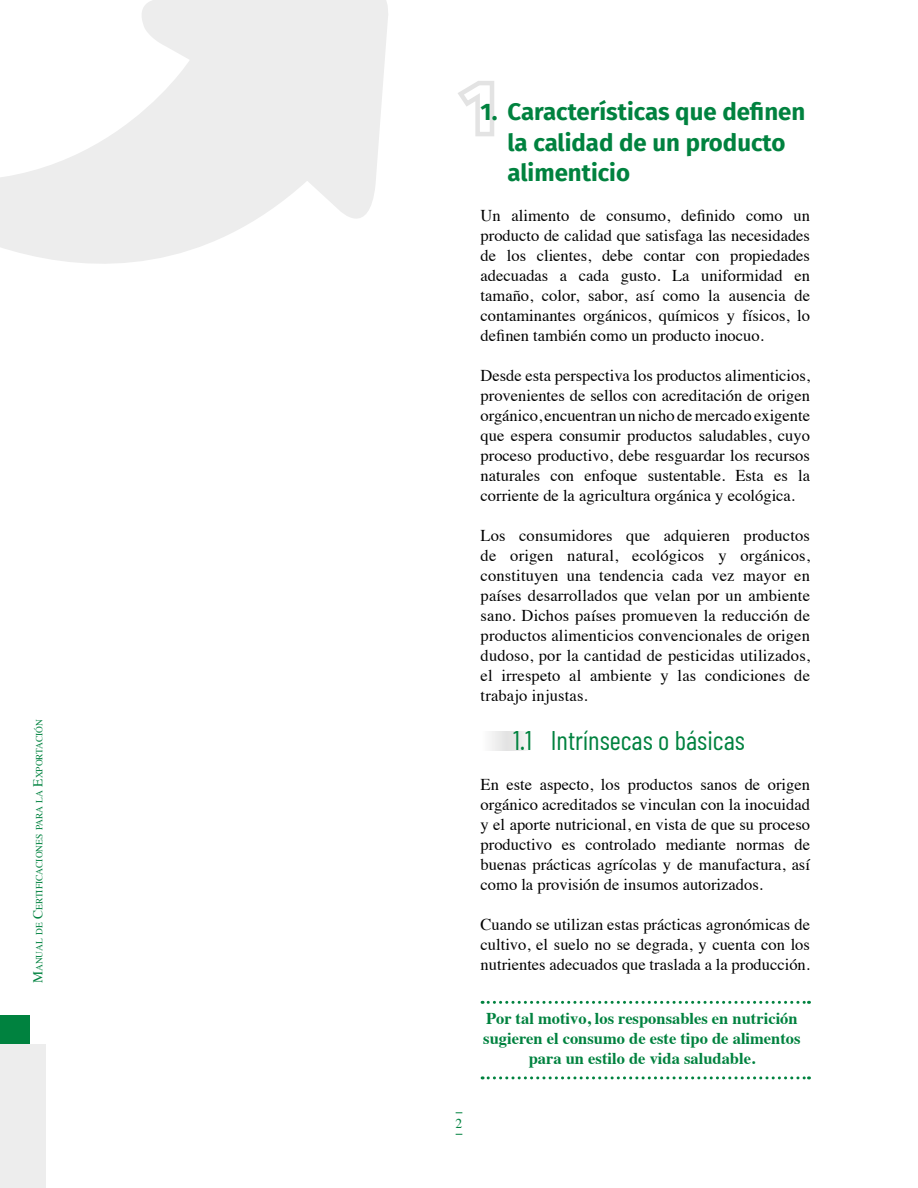
<style>
.page{position:relative;width:918px;height:1188px;background:#fff}
.page>*{position:absolute;margin:0;border:0;box-sizing:border-box;transform-origin:0 0}
.t1{font:27px "Barlow Condensed";color:#00823f}
.t2{font:700 24px/30.5px "Fira Sans";color:#00823f}
.t3{font:16.5px/20px "Times";color:#000;text-align:justify}
.t4{font:700 16.5px/20px "Times";color:#00823f;text-align:center}
.t5{font:13.5px "Times";color:#00823f}
.t6{font:9.45px "Times";color:#00823f}
.s1{font-size:13.5px}
</style>
<div class="page">
<div style="left:0;top:1015px;width:30px;height:29px;background:#00823f"></div>
<div style="left:0;top:1044px;width:46px;height:144px;background:#ededed"></div>
<svg style="left:458px;top:81px;width:36px;height:55px"></svg>
<svg style="left:0;top:0;width:388px;height:264px;fill:#ededed"></svg>
<svg style="left:491px;top:731px;width:35px;height:19px"></svg>
<svg style="left:482px;top:1001px;width:327px;height:3px"></svg>
<svg style="left:482px;top:1076px;width:327px;height:3px"></svg>
<p class="t6" style="left:31px;top:983px;width:266px;rotate:-90deg"><span class="s1">M</span>anual de <span class="s1">C</span>ertificaciones para la <span class="s1">E</span>xportación</p>
<h2 class="t2" style="left:508px;top:95px;width:299px;text-indent:-27px">1. Características que definen la calidad de un producto alimenticio</h2>
<p class="t3" style="left:481px;top:204px;width:331px">Un alimento de consumo, definido como un producto de calidad que satisfaga las necesidades de los clientes, debe contar con propiedades adecuadas a cada gusto. La uniformidad en tamaño, color, sabor, así como la ausencia de contaminantes orgánicos, químicos y físicos, lo definen también como un producto inocuo.</p>
<p class="t3" style="left:481px;top:364px;width:331px">Desde esta perspectiva los productos alimenticios, provenientes de sellos con acreditación de origen orgánico, encuentran un nicho de mercado exigente que espera consumir productos saludables, cuyo proceso productivo, debe resguardar los recursos naturales con enfoque sustentable. Esta es la corriente de la agricultura orgánica y ecológica.</p>
<p class="t3" style="left:481px;top:524px;width:331px">Los consumidores que adquieren productos de origen natural, ecológicos y orgánicos, constituyen una tendencia cada vez mayor en países desarrollados que velan por un ambiente sano. Dichos países promueven la reducción de productos alimenticios convencionales de origen dudoso, por la cantidad de pesticidas utilizados, el irrespeto al ambiente y las condiciones de trabajo injustas.</p>
<h1 class="t1" style="left:513px;top:724px;width:233px">1.1 Intrínsecas o básicas</h1>
<p class="t3" style="left:481px;top:773px;width:331px">En este aspecto, los productos sanos de origen orgánico acreditados se vinculan con la inocuidad y el aporte nutricional, en vista de que su proceso productivo es controlado mediante normas de buenas prácticas agrícolas y de manufactura, así como la provisión de insumos autorizados.</p>
<p class="t3" style="left:481px;top:914px;width:331px">Cuando se utilizan estas prácticas agronómicas de cultivo, el suelo no se degrada, y cuenta con los nutrientes adecuados que traslada a la producción.</p>
<p class="t4" style="left:483px;top:1007px;width:319px">Por tal motivo, los responsables en nutrición sugieren el consumo de este tipo de alimentos para un estilo de vida saludable.</p>
<p class="t5" style="left:456px;top:1111px;width:8px">2</p>
</div>
